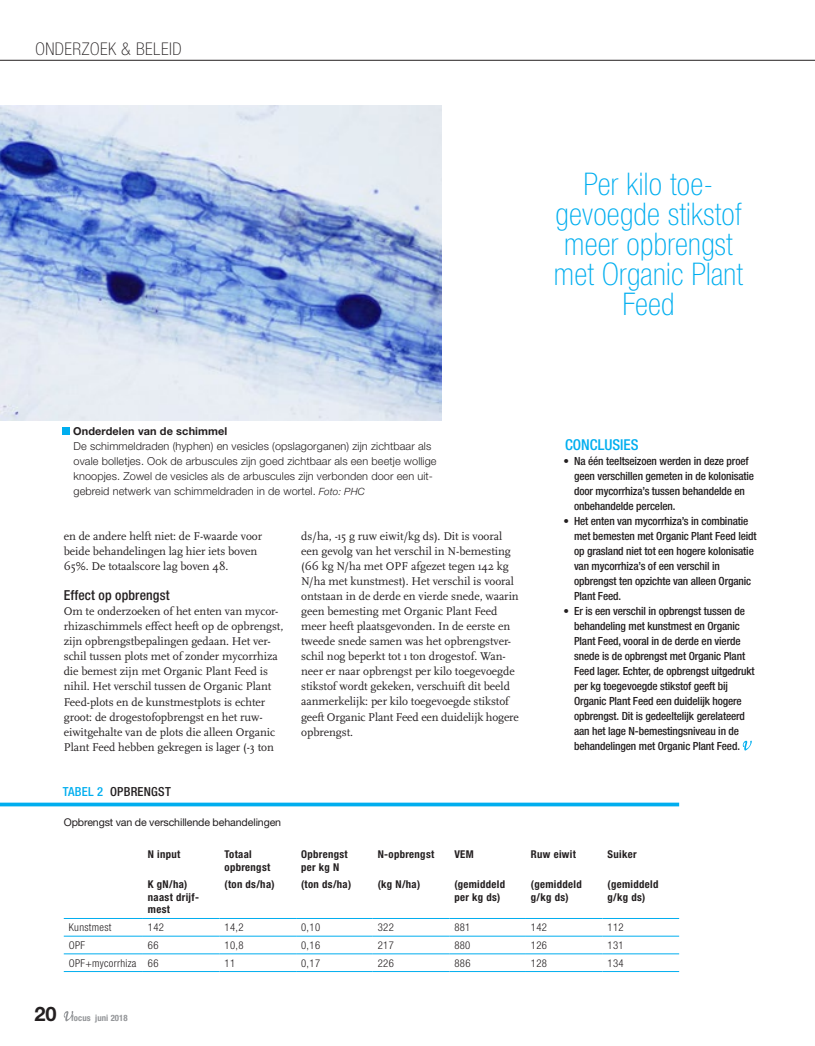
<style>
.page{position:relative;width:815px;height:1046px;background:#fff}
.page>*{position:absolute;margin:0;border:0;box-sizing:border-box;transform-origin:0 0}
.t1{font:100 condensed 31.25px/30px "Helvetica Neue LT Std";letter-spacing:.01em;color:#00aeef;text-align:center}
.t2{font:700 20px "Helvetica Neue LT Std";color:#231f20}
.t3{font:100 condensed 17.5px "Helvetica Neue LT Std";letter-spacing:.03em;color:#231f20}
.t4{font:500 condensed 15px "Helvetica Neue LT Std";color:#00aeef}
.t5{font:500 condensed 13.75px "Helvetica Neue LT Std";letter-spacing:.01em;color:#231f20}
.t6{font:500 condensed 12.5px "Helvetica Neue LT Std";letter-spacing:.02em;color:#231f20}
.t7{font:11.75px/15px "Scala OT";letter-spacing:-.005em;color:#231f20}
.t8{font:500 condensed 11.25px/15px "Helvetica Neue LT Std";letter-spacing:-.01em;color:#231f20}
.t9{font:300 11px/15px "Helvetica Neue LT Std";letter-spacing:.01em;color:#231f20}
.t10{font:700 11px "Helvetica Neue LT Std";letter-spacing:.01em;color:#231f20}
.t11{font:700 condensed 10.75px/12.5px "Helvetica Neue LT Std";letter-spacing:.03em;color:#231f20}
.t12{font:300 condensed 10.75px "Helvetica Neue LT Std";letter-spacing:.03em;color:#231f20}
.t13{font:10.62px "Helvetica Neue LT Std";letter-spacing:-.01em;color:#231f20}
.t14{font:700 condensed 8.75px "Helvetica Neue LT Std";letter-spacing:.01em;color:#939598}
.s1{font-style:italic;font-size:10px}
.s2{color:#00aeef}
</style>
<div class="page">
<hr style="left:0;top:60px;width:815px;height:1px;background:#231f20">
<svg style="left:64px;top:1011px;width:9px;height:10px"></svg>
<img style="left:0;top:105px;width:442px;height:315px">
<svg style="left:0;top:802px;width:679px;height:4px;background:#28baf1"></svg>
<hr style="left:64px;top:918px;width:79px;height:1px;background:#00aeef">
<hr style="left:143px;top:918px;width:77px;height:1px;background:#00aeef">
<hr style="left:220px;top:918px;width:76px;height:1px;background:#00aeef">
<hr style="left:296px;top:918px;width:77px;height:1px;background:#00aeef">
<hr style="left:373px;top:918px;width:76px;height:1px;background:#00aeef">
<hr style="left:449px;top:918px;width:77px;height:1px;background:#00aeef">
<hr style="left:526px;top:918px;width:77px;height:1px;background:#00aeef">
<hr style="left:603px;top:918px;width:76px;height:1px;background:#00aeef">
<hr style="left:64px;top:935px;width:79px;height:1px;background:#00aeef">
<hr style="left:143px;top:935px;width:77px;height:1px;background:#00aeef">
<hr style="left:220px;top:935px;width:76px;height:1px;background:#00aeef">
<hr style="left:296px;top:935px;width:77px;height:1px;background:#00aeef">
<hr style="left:373px;top:935px;width:76px;height:1px;background:#00aeef">
<hr style="left:449px;top:935px;width:77px;height:1px;background:#00aeef">
<hr style="left:526px;top:935px;width:77px;height:1px;background:#00aeef">
<hr style="left:603px;top:935px;width:76px;height:1px;background:#00aeef">
<hr style="left:64px;top:953px;width:79px;height:1px;background:#00aeef">
<hr style="left:143px;top:953px;width:77px;height:1px;background:#00aeef">
<hr style="left:220px;top:953px;width:76px;height:1px;background:#00aeef">
<hr style="left:296px;top:953px;width:77px;height:1px;background:#00aeef">
<hr style="left:373px;top:953px;width:76px;height:1px;background:#00aeef">
<hr style="left:449px;top:953px;width:77px;height:1px;background:#00aeef">
<hr style="left:526px;top:953px;width:77px;height:1px;background:#00aeef">
<hr style="left:603px;top:953px;width:76px;height:1px;background:#00aeef">
<hr style="left:64px;top:971px;width:79px;height:1px;background:#00aeef">
<hr style="left:143px;top:971px;width:77px;height:1px;background:#00aeef">
<hr style="left:220px;top:971px;width:76px;height:1px;background:#00aeef">
<hr style="left:296px;top:971px;width:77px;height:1px;background:#00aeef">
<hr style="left:373px;top:971px;width:76px;height:1px;background:#00aeef">
<hr style="left:449px;top:971px;width:77px;height:1px;background:#00aeef">
<hr style="left:526px;top:971px;width:77px;height:1px;background:#00aeef">
<hr style="left:603px;top:971px;width:76px;height:1px;background:#00aeef">
<div style="left:63px;top:427px;width:7px;height:7px;background:#00aeef"></div>
<svg style="left:743px;top:740px;width:9px;height:10px"></svg>
<h3 class="t3" style="left:35px;top:39px;width:148px">ONDERZOEK &amp; BELEID</h3>
<h1 class="t1" style="left:554px;top:169px;width:190px">Per kilo toe&shy;gevoegde stikstof meer opbrengst met Organic Plant<br>Feed</h1>
<p class="t10" style="left:73px;top:424px;width:156px">Onderdelen van de schimmel</p>
<p class="t9" style="left:74px;top:438px;width:365px">De schimmeldraden (hyphen) en vesicles (opslagorganen) zijn zichtbaar als ovale bolletjes. Ook de arbuscules zijn goed zichtbaar als een beetje wollige knoopjes. Zowel de vesicles als de arbuscules zijn verbonden door een uit&shy;gebreid netwerk van schimmeldraden in de wortel. <span class="s1">Foto: PHC</span></p>
<p class="t7" style="left:301px;top:529px;width:219px">ds/ha, -15 g ruw eiwit/kg ds). Dit is vooral een gevolg van het verschil in N-bemesting (66 kg N/ha met OPF afgezet tegen 142 kg N/ha met kunstmest). Het verschil is vooral ontstaan in de derde en vierde snede, waarin geen bemesting met Organic Plant Feed meer heeft plaatsgevonden. In de eerste en tweede snede samen was het opbrengstver&shy;schil nog beperkt tot 1 ton drogestof. Wan&shy;neer er naar opbrengst per kilo toegevoegde stikstof wordt gekeken, verschuift dit beeld aanmerkelijk: per kilo toegevoegde stikstof geeft Organic Plant Feed een duidelijk hogere opbrengst.</p>
<p class="t7" style="left:64px;top:529px;width:200px">en de andere helft niet: de F-waarde voor beide behandelingen lag hier iets boven<br>65%. De totaalscore lag boven 48.</p>
<p class="t5" style="left:64px;top:587px;width:107px">Effect op opbrengst</p>
<p class="t7" style="left:64px;top:604px;width:221px">Om te onderzoeken of het enten van mycor&shy;rhizaschimmels effect heeft op de opbrengst, zijn opbrengstbepalingen gedaan. Het ver&shy;schil tussen plots met of zonder mycorrhiza die bemest zijn met Organic Plant Feed is nihil. Het verschil tussen de Organic Plant Feed-plots en de kunstmestplots is echter groot: de drogestofopbrengst en het ruw&shy;eiwitgehalte van de plots die alleen Organic Plant Feed hebben gekregen is lager (-3 ton</p>
<p class="t4" style="left:565px;top:436px;width:75px">CONCLUSIES</p>
<p class="t8" style="left:574px;top:453px;width:182px;text-indent:-11px">• Na één teeltseizoen werden in deze proef geen verschillen gemeten in de kolonisatie door mycorrhiza’s tussen behandelde en onbehandelde percelen.</p>
<p class="t8" style="left:574px;top:513px;width:184px;text-indent:-11px">• Het enten van mycorrhiza’s in combinatie met bemesten met Organic Plant Feed leidt op grasland niet tot een hogere kolonisatie van mycorrhiza’s of een verschil in opbrengst ten opzichte van alleen Organic Plant Feed.</p>
<p class="t8" style="left:574px;top:603px;width:182px;text-indent:-11px">• Er is een verschil in opbrengst tussen de behandeling met kunstmest en Organic Plant Feed, vooral in de derde en vierde snede is de opbrengst met Organic Plant Feed lager. Echter, de opbrengst uitgedrukt per kg toegevoegde stikstof geeft bij Organic Plant Feed een duidelijk hogere opbrengst. Dit is gedeeltelijk gerelateerd aan het lage N-bemestingsniveau in de behandelingen met Organic Plant Feed.</p>
<p class="t6" style="left:63px;top:783px;width:109px"><span class="s2">TABEL 2</span> OPBRENGST</p>
<p class="t13" style="left:64px;top:815px;width:219px">Opbrengst van de verschillende behandelingen</p>
<p class="t11" style="left:148px;top:847px;width:34px">N input</p>
<p class="t11" style="left:225px;top:847px;width:47px">Totaal opbrengst</p>
<p class="t11" style="left:301px;top:847px;width:48px">Opbrengst per kg N</p>
<p class="t11" style="left:378px;top:847px;width:58px">N-opbrengst</p>
<p class="t11" style="left:454px;top:847px;width:21px">VEM</p>
<p class="t11" style="left:531px;top:847px;width:46px">Ruw eiwit</p>
<p class="t11" style="left:608px;top:847px;width:31px">Suiker</p>
<p class="t11" style="left:148px;top:878px;width:53px">K gN/ha) naast drijf&shy;mest</p>
<p class="t11" style="left:225px;top:878px;width:52px">(ton ds/ha)</p>
<p class="t11" style="left:301px;top:878px;width:52px">(ton ds/ha)</p>
<p class="t11" style="left:378px;top:878px;width:44px">(kg N/ha)</p>
<p class="t11" style="left:454px;top:878px;width:52px">(gemiddeld per kg ds)</p>
<p class="t11" style="left:531px;top:878px;width:52px">(gemiddeld g/kg ds)</p>
<p class="t11" style="left:608px;top:878px;width:52px">(gemiddeld g/kg ds)</p>
<p class="t12" style="left:69px;top:921px;width:44px">Kunstmest</p>
<p class="t12" style="left:148px;top:921px;width:18px">142</p>
<p class="t12" style="left:225px;top:921px;width:21px">14,2</p>
<p class="t12" style="left:301px;top:921px;width:21px">0,10</p>
<p class="t12" style="left:378px;top:921px;width:18px">322</p>
<p class="t12" style="left:454px;top:921px;width:18px">881</p>
<p class="t12" style="left:531px;top:921px;width:18px">142</p>
<p class="t12" style="left:608px;top:921px;width:18px">112</p>
<p class="t12" style="left:69px;top:938px;width:18px">OPF</p>
<p class="t12" style="left:148px;top:938px;width:12px">66</p>
<p class="t12" style="left:225px;top:938px;width:21px">10,8</p>
<p class="t12" style="left:301px;top:938px;width:21px">0,16</p>
<p class="t12" style="left:378px;top:938px;width:18px">217</p>
<p class="t12" style="left:454px;top:938px;width:18px">880</p>
<p class="t12" style="left:531px;top:938px;width:18px">126</p>
<p class="t12" style="left:608px;top:938px;width:18px">131</p>
<p class="t12" style="left:69px;top:956px;width:91px">OPF+mycorrhiza 66</p>
<p class="t12" style="left:225px;top:956px;width:12px">11</p>
<p class="t12" style="left:301px;top:956px;width:21px">0,17</p>
<p class="t12" style="left:378px;top:956px;width:18px">226</p>
<p class="t12" style="left:454px;top:956px;width:18px">886</p>
<p class="t12" style="left:531px;top:956px;width:18px">128</p>
<p class="t12" style="left:608px;top:956px;width:18px">134</p>
<h2 class="t2" style="left:35px;top:1000px;width:24px">20</h2>
<p class="t14" style="left:71px;top:1012px;width:58px">focus juni 2018</p>
</div>
